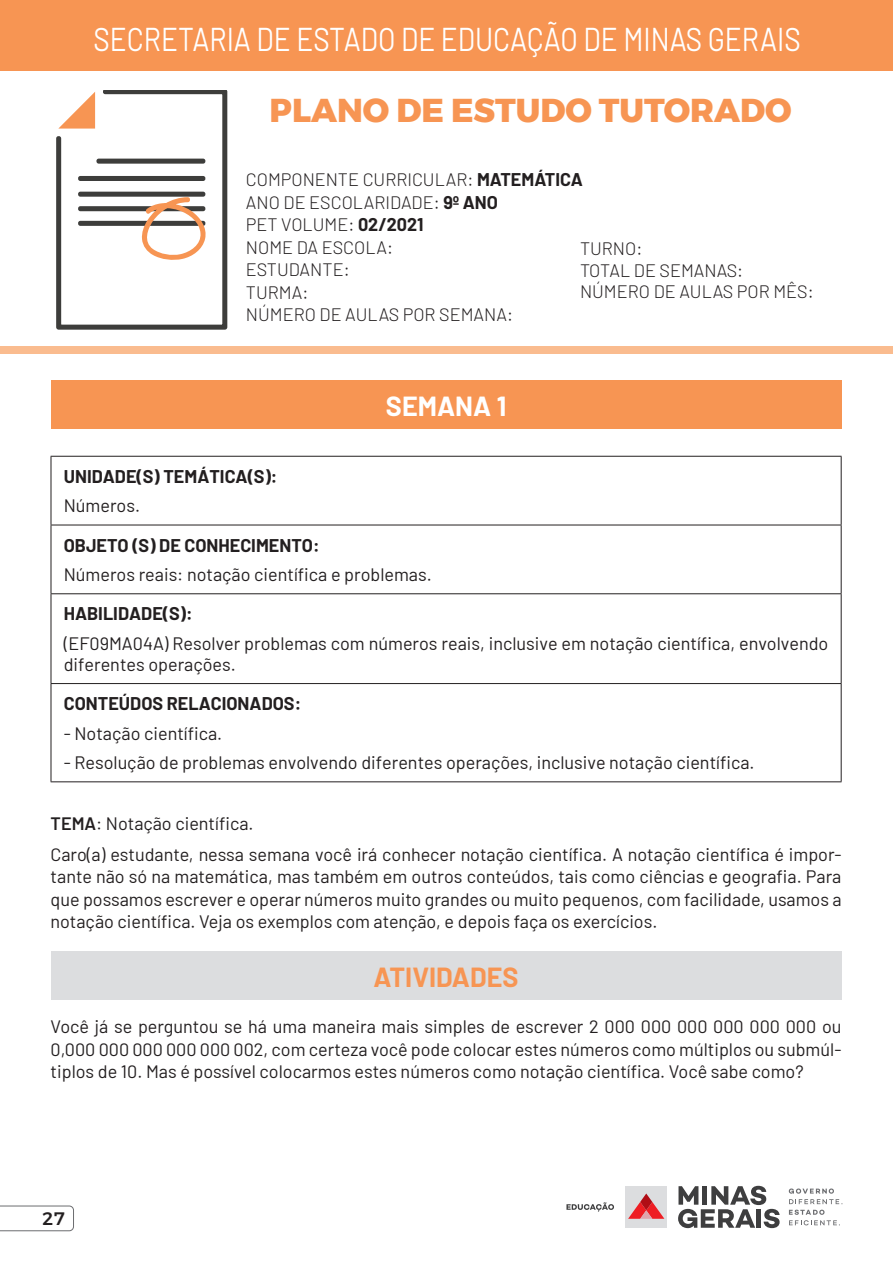
<style>
.page{position:relative;width:893px;height:1263px;background:#fff}
.page>*{position:absolute;margin:0;border:0;box-sizing:border-box;transform-origin:0 0}
.t1{font:33px "Barlow";color:#fff;scale:.85 1}
.t2{font:800 33px "Montserrat";color:#f79553}
.t3{font:700 27px "Barlow";color:#f79553}
.t4{font:700 27px "Barlow";color:#fff}
.t5{font:18px/22.5px "Barlow";color:#231f20}
.t6{font:300 18px/22.5px "Barlow";color:#231f20}
.t7{font:700 18px "Barlow";color:#231f20}
.t8{font:500 18px "Montserrat";color:#231f20}
.s1{font-weight:700}
.s2{font-weight:600}
</style>
<div class="page">
<div style="left:625px;top:1186px;width:42px;height:42px;background:#dcdddf"></div>
<svg style="left:628px;top:1193px;width:36px;height:26px"></svg>
<svg style="left:678px;top:1186px;width:102px;height:42px"></svg>
<svg style="left:789px;top:1188px;width:53px;height:16px"></svg>
<svg style="left:789px;top:1210px;width:51px;height:15px"></svg>
<svg style="left:566px;top:1202px;width:48px;height:9px"></svg>
<svg style="left:0;top:1205px;width:74px;height:26px"></svg>
<svg style="left:56px;top:90px;width:171px;height:240px"></svg>
<div style="left:0;top:0;width:892px;height:71px;background:#f79553"></div>
<div style="left:1px;top:346px;width:892px;height:7px;background:#fabc8f"></div>
<div style="left:51px;top:381px;width:790px;height:48px;background:#f79553"></div>
<hr style="left:51px;top:525px;width:790px;height:1px;background:#231f20">
<hr style="left:51px;top:593px;width:790px;height:1px;background:#231f20">
<hr style="left:51px;top:683px;width:790px;height:1px;background:#231f20">
<hr style="left:51px;top:457px;width:1px;height:68px;background:#231f20">
<hr style="left:841px;top:457px;width:1px;height:68px;background:#231f20">
<hr style="left:51px;top:525px;width:1px;height:68px;background:#231f20">
<hr style="left:841px;top:525px;width:1px;height:68px;background:#231f20">
<hr style="left:51px;top:594px;width:1px;height:89px;background:#231f20">
<hr style="left:841px;top:594px;width:1px;height:89px;background:#231f20">
<hr style="left:51px;top:684px;width:1px;height:97px;background:#231f20">
<hr style="left:841px;top:684px;width:1px;height:97px;background:#231f20">
<hr style="left:51px;top:781px;width:790px;height:1px;background:#231f20">
<hr style="left:51px;top:456px;width:790px;height:1px;background:#231f20">
<div style="left:51px;top:951px;width:790px;height:48px;background:#dcdddf"></div>
<h1 class="t1" style="left:94px;top:16px;width:833px">SECRETARIA DE ESTADO DE EDUCAÇÃO DE MINAS GERAIS</h1>
<h1 class="t2" style="left:270px;top:84px;width:523px">PLANO DE ESTUDO TUTORADO</h1>
<p class="t6" style="left:246px;top:167px;width:338px">COMPONENTE CURRICULAR: <span class="s1">MATEMÁTICA<br></span>ANO DE ESCOLARIDADE: <span class="s1">9º ANO<br></span>PET VOLUME: <span class="s1">02/2021<br></span>NOME DA ESCOLA:<br>ESTUDANTE:<br>TURMA:<br>NÚMERO DE AULAS POR SEMANA:</p>
<p class="t6" style="left:580px;top:236px;width:235px;line-height:21.8px">TURNO:<br>TOTAL DE SEMANAS:<br>NÚMERO DE AULAS POR MÊS:</p>
<h2 class="t4" style="left:386px;top:386px;width:122px">SEMANA 1</h2>
<p class="t7" style="left:64px;top:463px;width:215px">UNIDADE(S) TEMÁTICA(S):</p>
<p class="t5" style="left:64px;top:493px;width:78px">Números.</p>
<p class="t7" style="left:64px;top:532px;width:257px">OBJETO (S) DE CONHECIMENTO:</p>
<p class="t5" style="left:64px;top:562px;width:370px">Números reais: notação científica e problemas.</p>
<p class="t7" style="left:64px;top:600px;width:130px">HABILIDADE(S):</p>
<p class="t5" style="left:64px;top:631px;width:766px;line-height:21px">(EF09MA04A) Resolver problemas com números reais, inclusive em notação científica, envolvendo diferentes operações.</p>
<p class="t7" style="left:64px;top:690px;width:239px">CONTEÚDOS RELACIONADOS:</p>
<p class="t5" style="left:64px;top:720px;width:160px">- Notação científica.</p>
<p class="t5" style="left:64px;top:750px;width:692px">- Resolução de problemas envolvendo diferentes operações, inclusive notação científica.</p>
<p class="t5" style="left:51px;top:806px;width:792px;line-height:31px"><span class="s2">TEMA</span>: Notação científica.<br>Caro(a) estudante, nessa semana você irá conhecer notação científica. A notação científica é impor-</p>
<p class="t5" style="left:51px;top:864px;width:792px;text-align:justify">tante não só na matemática, mas também em outros conteúdos, tais como ciências e geografia. Para que possamos escrever e operar números muito grandes ou muito pequenos, com facilidade, usamos a notação científica. Veja os exemplos com atenção, e depois faça os exercícios.</p>
<h2 class="t3" style="left:374px;top:957px;width:146px">ATIVIDADES</h2>
<p class="t5" style="left:51px;top:1014px;width:792px;text-align:justify">Você já se perguntou se há uma maneira mais simples de escrever 2 000 000 000 000 000 000 ou 0,000 000 000 000 000 002, com certeza você pode colocar estes números como múltiplos ou submúl&shy;tiplos de 10. Mas é possível colocarmos estes números como notação científica. Você sabe como?</p>
<p class="t8" style="left:42px;top:1204px;width:24px">27</p>
</div>
